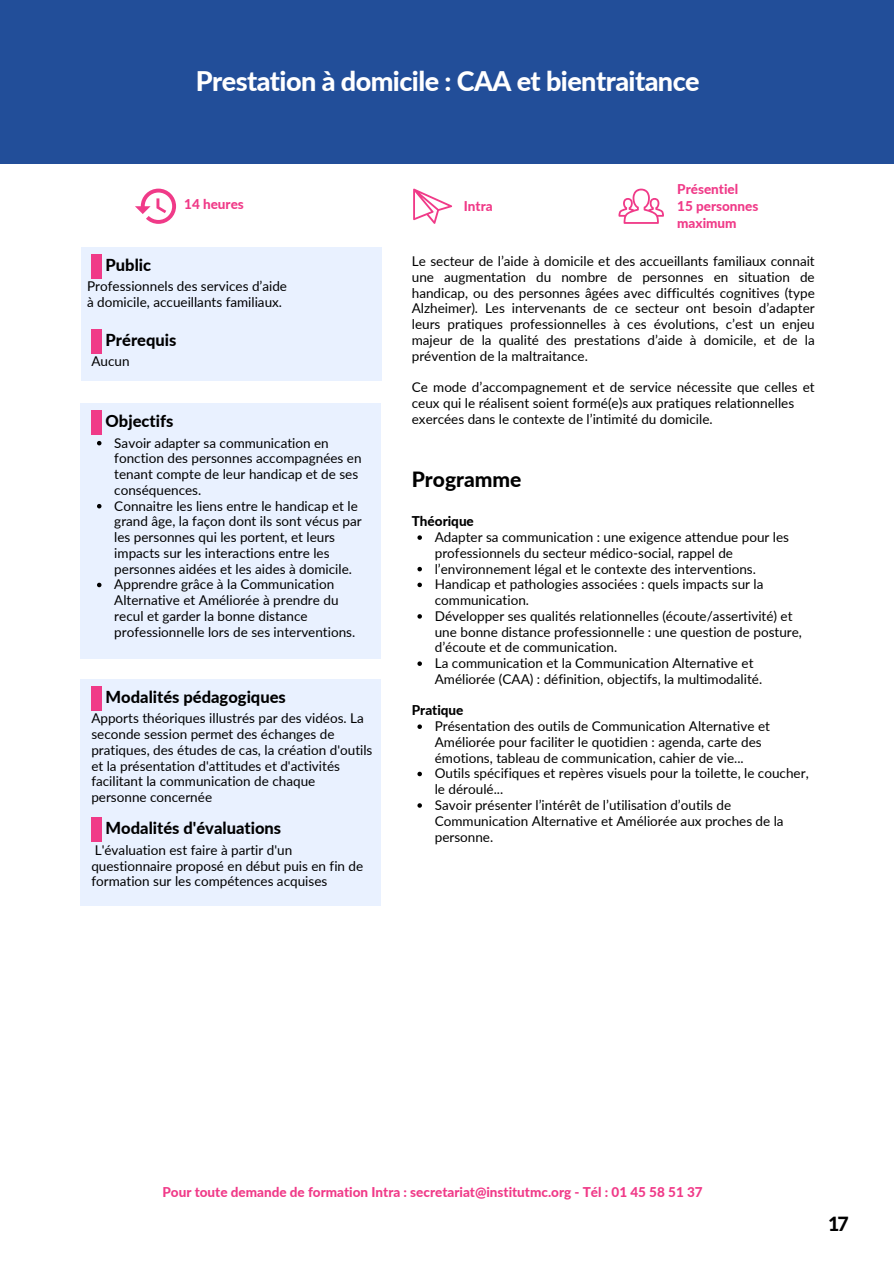
<style>
.page{position:relative;width:894px;height:1264px;background:#fff}
.page>*{position:absolute;margin:0;border:0;box-sizing:border-box;transform-origin:0 0}
.t1{font:800 27px "Lato";letter-spacing:-.02em;color:#fff}
.t2{font:800 21px "Lato";color:#000}
.t3{font:800 19.5px "Lato";color:#000}
.t4{font:800 16.5px "Lato";color:#000}
.t5{font:13.5px/15.8px "Lato";color:#000}
.t6{font:800 13.5px/16.8px "Lato";color:#f03a88}
.t7{font:800 13.5px "Lato";color:#000}
</style>
<div class="page">
<div style="left:0;top:0;width:893px;height:164px;background:#224e99"></div>
<svg style="left:135px;top:189px;width:41px;height:34px"></svg>
<svg style="left:413px;top:189px;width:39px;height:34px"></svg>
<svg style="left:618px;top:189px;width:45px;height:34px"></svg>
<div style="left:81px;top:247px;width:300px;height:133px;background:#e9f1ff"></div>
<div style="left:81px;top:403px;width:299px;height:255px;background:#e9f1ff"></div>
<svg style="left:97px;top:441px;width:4px;height:4px"></svg>
<svg style="left:97px;top:504px;width:4px;height:4px"></svg>
<svg style="left:97px;top:582px;width:4px;height:5px"></svg>
<div style="left:91px;top:410px;width:11px;height:25px;background:#f03a88"></div>
<div style="left:81px;top:679px;width:300px;height:226px;background:#e9f1ff"></div>
<div style="left:91px;top:686px;width:11px;height:24px;background:#f03a88"></div>
<div style="left:91px;top:817px;width:11px;height:25px;background:#f03a88"></div>
<div style="left:91px;top:254px;width:11px;height:25px;background:#f03a88"></div>
<div style="left:91px;top:329px;width:11px;height:24px;background:#f03a88"></div>
<svg style="left:417px;top:535px;width:5px;height:5px"></svg>
<svg style="left:417px;top:567px;width:5px;height:4px"></svg>
<svg style="left:417px;top:582px;width:5px;height:5px"></svg>
<svg style="left:417px;top:614px;width:5px;height:4px"></svg>
<svg style="left:417px;top:661px;width:5px;height:5px"></svg>
<svg style="left:417px;top:724px;width:5px;height:5px"></svg>
<svg style="left:417px;top:771px;width:5px;height:5px"></svg>
<svg style="left:417px;top:803px;width:5px;height:4px"></svg>
<h1 class="t1" style="left:196px;top:64px;width:505px">Prestation à domicile : CAA et bientraitance</h1>
<p class="t6" style="left:184px;top:195px;width:61px">14 heures</p>
<p class="t6" style="left:463px;top:198px;width:30px">Intra</p>
<p class="t6" style="left:677px;top:181px;width:83px">Présentiel<br>15 personnes maximum</p>
<p class="t4" style="left:106px;top:255px;width:47px">Public</p>
<p class="t5" style="left:87px;top:278px;width:201px">Professionnels des services d’aide à domicile, accueillants familiaux.</p>
<p class="t4" style="left:106px;top:329px;width:72px">Prérequis</p>
<p class="t5" style="left:91px;top:353px;width:40px">Aucun</p>
<p class="t4" style="left:106px;top:411px;width:69px">Objectifs</p>
<p class="t5" style="left:114px;top:434px;width:249px">Savoir adapter sa communication en fonction des personnes accompagnées en tenant compte de leur handicap et de ses conséquences.<br>Connaitre les liens entre le handicap et le grand âge, la façon dont ils sont vécus par les personnes qui les portent, et leurs impacts sur les interactions entre les personnes aidées et les aides à domicile.<br>Apprendre grâce à la Communication Alternative et Améliorée à prendre du recul et garder la bonne distance professionnelle lors de ses interventions.</p>
<p class="t4" style="left:106px;top:686px;width:182px">Modalités pédagogiques</p>
<p class="t5" style="left:91px;top:710px;width:282px">Apports théoriques illustrés par des vidéos. La seconde session permet des échanges de pratiques, des études de cas, la création d'outils et la présentation d'attitudes et d'activités facilitant la communication de chaque personne concernée</p>
<p class="t4" style="left:106px;top:818px;width:177px">Modalités d'évaluations</p>
<p class="t5" style="left:91px;top:841px;width:273px">L'évaluation est faire à partir d'un questionnaire proposé en début puis en fin de formation sur les compétences acquises</p>
<p class="t5" style="left:411px;top:253px;width:404px;text-align:justify">Le secteur de l’aide à domicile et des accueillants familiaux connait une augmentation du nombre de personnes en situation de handicap, ou des personnes âgées avec difficultés cognitives (type Alzheimer). Les intervenants de ce secteur ont besoin d’adapter leurs pratiques professionnelles à ces évolutions, c’est un enjeu majeur de la qualité des prestations d’aide à domicile, et de la prévention de la maltraitance.</p>
<p class="t5" style="left:411px;top:379px;width:404px">Ce mode d’accompagnement et de service nécessite que celles et ceux qui le réalisent soient formé(e)s aux pratiques relationnelles exercées dans le contexte de l’intimité du domicile.</p>
<h2 class="t2" style="left:411px;top:466px;width:111px">Programme</h2>
<p class="t7" style="left:411px;top:513px;width:64px">Théorique</p>
<p class="t5" style="left:434px;top:529px;width:368px">Adapter sa communication : une exigence attendue pour les professionnels du secteur médico-social, rappel de l’environnement légal et le contexte des interventions.<br>Handicap et pathologies associées : quels impacts sur la communication.<br>Développer ses qualités relationnelles (écoute/assertivité) et une bonne distance professionnelle : une question de posture, d’écoute et de communication.<br>La communication et la Communication Alternative et Améliorée (CAA) : définition, objectifs, la multimodalité.</p>
<p class="t7" style="left:411px;top:702px;width:53px">Pratique</p>
<p class="t5" style="left:434px;top:718px;width:375px">Présentation des outils de Communication Alternative et Améliorée pour faciliter le quotidien : agenda, carte des émotions, tableau de communication, cahier de vie...<br>Outils spécifiques et repères visuels pour la toilette, le coucher, le déroulé...<br>Savoir présenter l’intérêt de l’utilisation d’outils de Communication Alternative et Améliorée aux proches de la personne.</p>
<p class="t6" style="left:162px;top:1183px;width:541px">Pour toute demande de formation Intra : secretariat@institutmc.org - Tél : 01 45 58 51 37</p>
<h3 class="t3" style="left:827px;top:1211px;width:22px">17</h3>
</div>
